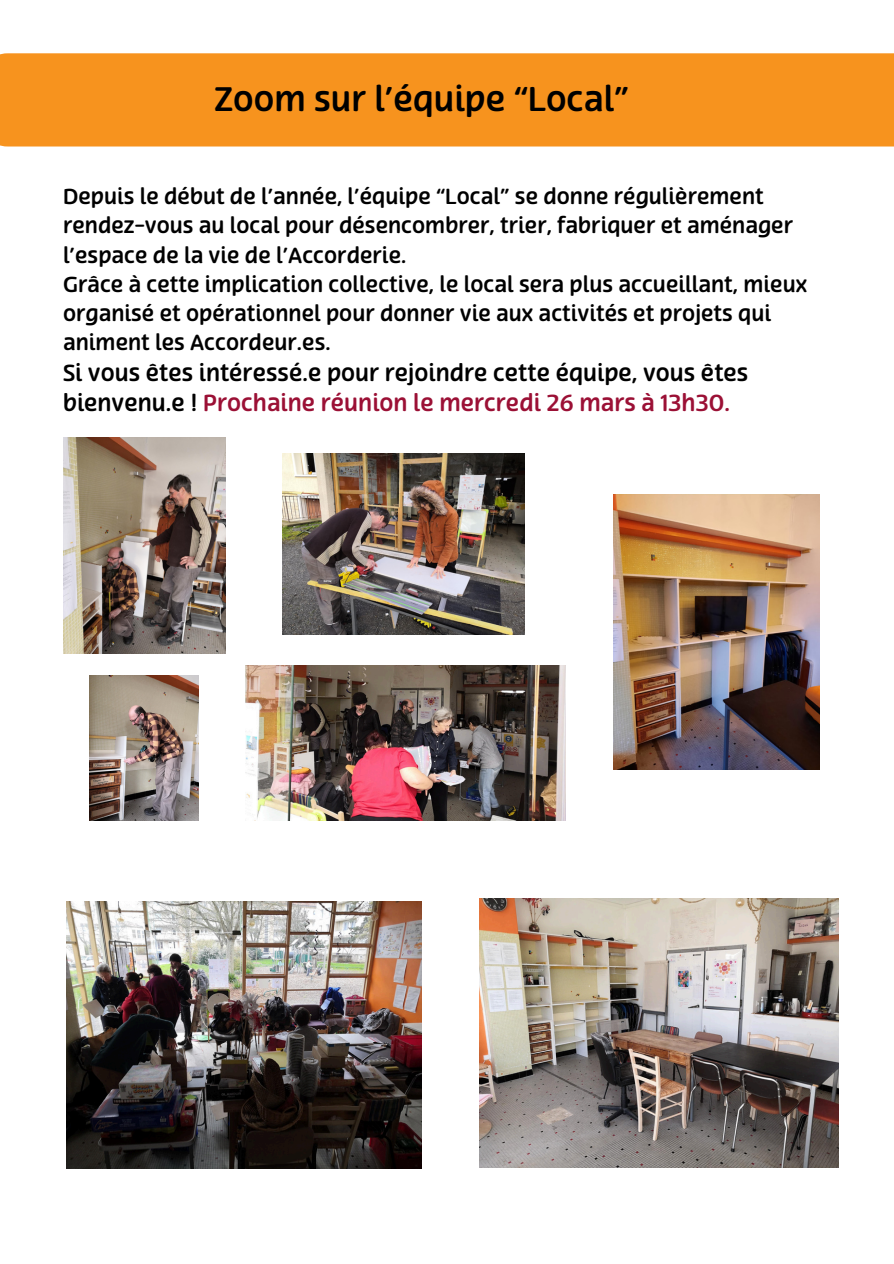
<style>
.page{position:relative;width:894px;height:1264px;background:#fff}
.page>*{position:absolute;margin:0;border:0;box-sizing:border-box;transform-origin:0 0}
.t1{font:33px "Terfens Bo";color:#000}
.t2{font:22.5px/30.3px "Terfens Bo";color:#000}
.t3{font:21px/29.2px "Terfens Bo";color:#000}
.s1{color:#9b1035}
</style>
<div class="page">
<img style="left:282px;top:453px;width:242px;height:181px">
<img style="left:89px;top:675px;width:109px;height:145px">
<img style="left:63px;top:437px;width:162px;height:216px">
<div style="left:0;top:53px;width:893px;height:93px;background:#f7931e"></div>
<img style="left:613px;top:494px;width:206px;height:275px">
<img style="left:246px;top:665px;width:319px;height:155px">
<img style="left:479px;top:898px;width:359px;height:269px">
<img style="left:66px;top:901px;width:356px;height:267px">
<h1 class="t1" style="left:214px;top:82px;width:416px">Zoom sur l’équipe “Local”</h1>
<p class="t3" style="left:63px;top:183px;width:731px">Depuis le début de l’année, l’équipe “Local” se donne régulièrement rendez-vous au local pour désencombrer, trier, fabriquer et aménager l’espace de la vie de l’Accorderie.</p>
<p class="t3" style="left:63px;top:270px;width:745px">Grâce à cette implication collective, le local sera plus accueillant, mieux organisé et opérationnel pour donner vie aux activités et projets qui animent les Accordeur.es.</p>
<p class="t2" style="left:63px;top:358px;width:686px">Si vous êtes intéressé.e pour rejoindre cette équipe, vous êtes bienvenu.e ! <span class="s1">Prochaine réunion le mercredi 26 mars à 13h30.</span></p>
</div>
